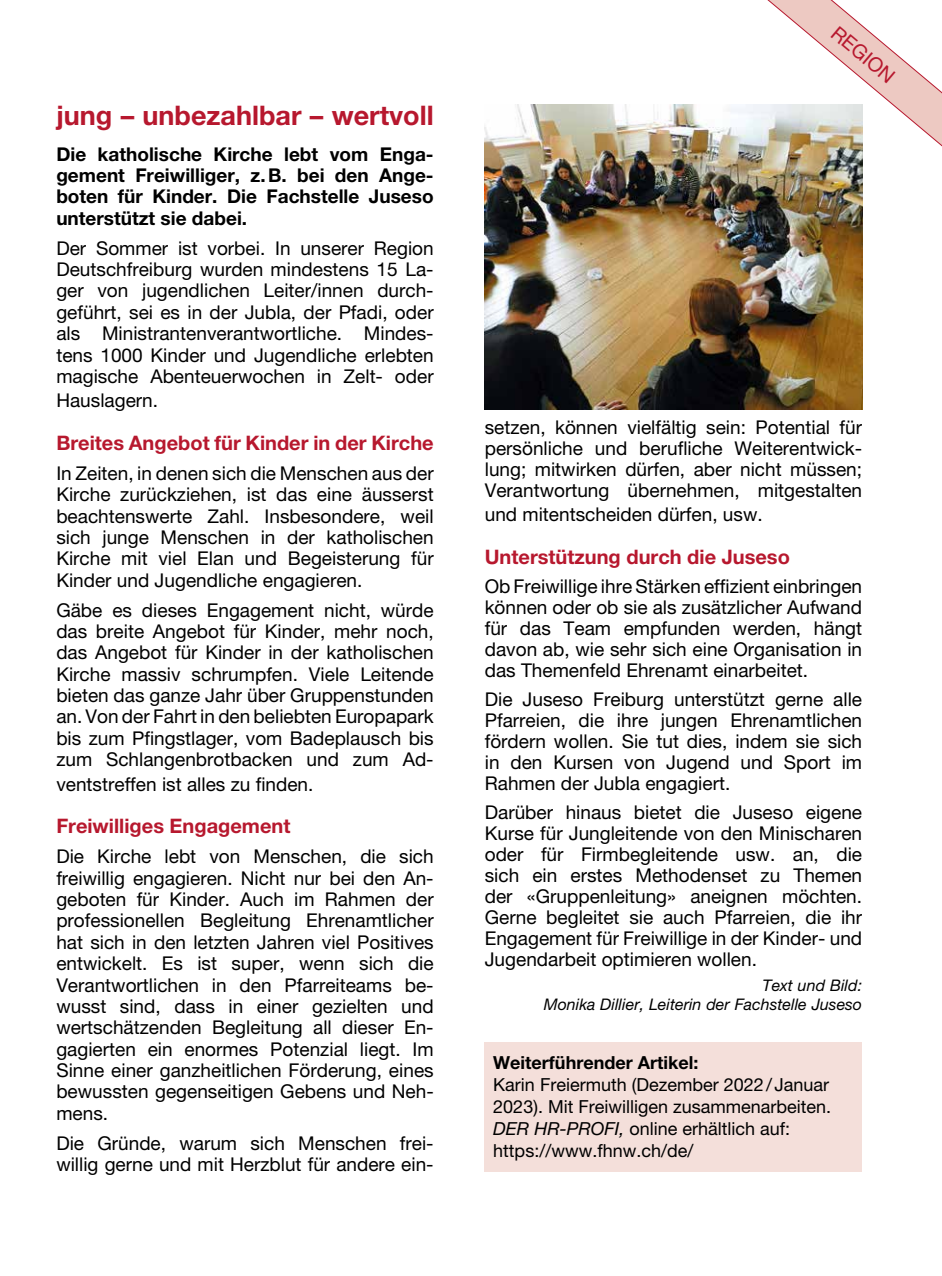
<style>
.page{position:relative;width:942px;height:1276px;background:#fff}
.page>*{position:absolute;margin:0;border:0;box-sizing:border-box;transform-origin:0 0}
.t1{font:700 27px "Helvetica Neue LT Pro";color:#b7182e}
.t2{font:700 20px "Helvetica Neue LT Pro";color:#b7182e}
.t3{font:20px "Helvetica Neue LT Pro";color:#b7182e}
.t4{font:19px/21.4px "Helvetica Neue LT Pro";color:#000;text-align:justify}
.t5{font:700 19px/21.4px "Helvetica Neue LT Pro";color:#000;text-align:justify}
.t6{font:18px/22px "Helvetica Neue LT Pro";color:#000}
.t7{font:700 18px "Helvetica Neue LT Pro";color:#000}
.t8{font:italic 16px/19.2px "Helvetica Neue LT Pro";color:#000;text-align:right}
.s1{font-style:italic}
</style>
<div class="page">
<svg style="left:745px;top:0;width:196px;height:161px"></svg>
<div style="left:484px;top:1042px;width:377px;height:129px;background:#f4dfda"></div>
<img style="left:484px;top:105px;width:377px;height:304px">
<h1 class="t1" style="left:56px;top:99px;width:379px">jung – unbezahlbar – wertvoll</h1>
<p class="t5" style="left:56px;top:143px;width:379px">Die katholische Kirche lebt vom Enga&shy;gement Freiwilliger, z.B. bei den Ange&shy;boten für Kinder. Die Fachstelle Juseso unterstützt sie dabei.</p>
<p class="t4" style="left:56px;top:237px;width:379px">Der Sommer ist vorbei. In unserer Region Deutschfreiburg wurden mindestens 15 La&shy;ger von jugendlichen Leiter/innen durch&shy;geführt, sei es in der Jubla, der Pfadi, oder als Ministrantenverantwortliche. Mindes&shy;tens 1000 Kinder und Jugendliche erlebten magische Abenteuerwochen in Zelt- oder</p>
<p class="t4" style="left:56px;top:389px;width:103px">Hauslagern.</p>
<p class="t2" style="left:56px;top:430px;width:379px">Breites Angebot für Kinder in der Kirche</p>
<p class="t4" style="left:56px;top:462px;width:379px">In Zeiten, in denen sich die Menschen aus der Kirche zurückziehen, ist das eine äusserst beachtenswerte Zahl. Insbesondere, weil sich junge Menschen in der katholischen Kirche mit viel Elan und Begeisterung für Kinder und Jugendliche engagieren.</p>
<p class="t4" style="left:56px;top:599px;width:379px">Gäbe es dieses Engagement nicht, würde das breite Angebot für Kinder, mehr noch, das Angebot für Kinder in der katholischen Kirche massiv schrumpfen. Viele Leitende bieten das ganze Jahr über Gruppenstunden an. Von der Fahrt in den beliebten Europapark bis zum Pfingstlager, vom Badeplausch bis zum Schlangenbrotbacken und zum Ad-</p>
<p class="t4" style="left:56px;top:773px;width:258px">ventstreffen ist alles zu finden.</p>
<p class="t2" style="left:56px;top:814px;width:235px">Freiwilliges Engagement</p>
<p class="t4" style="left:56px;top:845px;width:379px">Die Kirche lebt von Menschen, die sich freiwillig engagieren. Nicht nur bei den An&shy;geboten für Kinder. Auch im Rahmen der professionellen Begleitung Ehrenamtlicher hat sich in den letzten Jahren viel Positives entwickelt. Es ist super, wenn sich die Verantwortlichen in den Pfarreiteams be&shy;wusst sind, dass in einer gezielten und wertschätzenden Begleitung all dieser En&shy;gagierten ein enormes Potenzial liegt. Im Sinne einer ganzheitlichen Förderung, eines bewussten gegenseitigen Gebens und Neh&shy;mens.</p>
<p class="t4" style="left:56px;top:1132px;width:379px">Die Gründe, warum sich Menschen frei&shy;willig gerne und mit Herzblut für andere ein-</p>
<p class="t3" style="left:841px;top:21px;width:77px;rotate:40deg">REGION</p>
<p class="t4" style="left:484px;top:417px;width:379px">setzen, können vielfältig sein: Potential für persönliche und berufliche Weiterentwick&shy;lung; mitwirken dürfen, aber nicht müssen; Verantwortung übernehmen, mitgestalten</p>
<p class="t4" style="left:484px;top:504px;width:279px">und mitentscheiden dürfen, usw.</p>
<p class="t2" style="left:484px;top:544px;width:306px">Unterstützung durch die Juseso</p>
<p class="t4" style="left:484px;top:575px;width:379px">Ob Freiwillige ihre Stärken effizient einbringen können oder ob sie als zusätzlicher Aufwand für das Team empfunden werden, hängt davon ab, wie sehr sich eine Organisation in das Themenfeld Ehrenamt einarbeitet.</p>
<p class="t4" style="left:484px;top:688px;width:379px">Die Juseso Freiburg unterstützt gerne alle Pfarreien, die ihre jungen Ehrenamtlichen fördern wollen. Sie tut dies, indem sie sich in den Kursen von Jugend und Sport im Rahmen der Jubla engagiert.</p>
<p class="t4" style="left:484px;top:801px;width:379px">Darüber hinaus bietet die Juseso eigene Kurse für Jungleitende von den Minischaren oder für Firmbegleitende usw. an, die sich ein erstes Methodenset zu Themen der «Gruppenleitung» aneignen möchten.<br>Gerne begleitet sie auch Pfarreien, die ihr Engagement für Freiwillige in der Kinder- und Jugendarbeit optimieren wollen.</p>
<p class="t8" style="left:543px;top:975px;width:320px">Text und Bild:<br>Monika Dillier, Leiterin der Fachstelle Juseso</p>
<p class="t7" style="left:493px;top:1051px;width:206px">Weiterführender Artikel:</p>
<p class="t6" style="left:493px;top:1073px;width:339px">Karin Freiermuth (Dezember 2022/Januar 2023). Mit Freiwilligen zusammenarbeiten.<br><span class="s1">DER HR-PROFI,</span> online erhältlich auf: https://www.fhnw.ch/de/</p>
</div>
